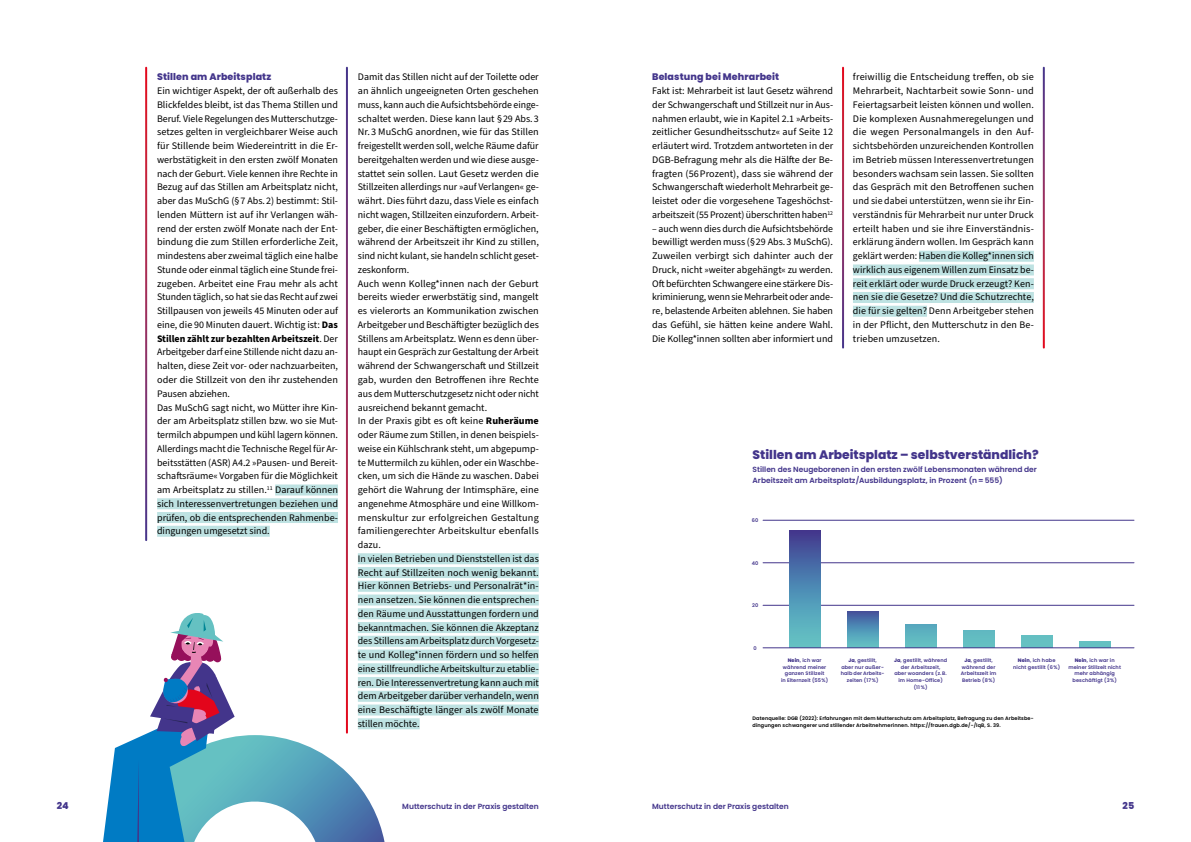
<style>
.page{position:relative;width:1191px;height:842px;background:#fff}
.page>*{position:absolute;margin:0;border:0;box-sizing:border-box;transform-origin:0 0}
.Tabelle_Titel{font:800 12.3px "Poppins";color:#43358b}
.Fließtext{font:10px/13.8px "Source Sans Pro";color:#000;text-align:justify}
.t1{font:800 9.5px "Poppins";letter-spacing:.01em;color:#43358b}
.BU_und_Ähnliches{font:600 7.5px/10.3px "Poppins";color:#43358b}
.Tabellenbeschriftung{font:600 5px/6.9px "Poppins";letter-spacing:.02em;color:#43358b;text-align:center}
.Quelle{font:600 5px/6.9px "Poppins";letter-spacing:.02em;color:#000}
.s1{font-weight:700}
.s2{font-weight:800}
</style>
<div class="page">
<div style="left:275px;top:484px;width:63px;height:11px;background:#bee2e2"></div>
<div style="left:157px;top:498px;width:181px;height:11px;background:#bee2e2"></div>
<div style="left:157px;top:512px;width:181px;height:11px;background:#bee2e2"></div>
<div style="left:157px;top:526px;width:113px;height:11px;background:#bee2e2"></div>
<div style="left:358px;top:553px;width:181px;height:11px;background:#bee2e2"></div>
<div style="left:358px;top:567px;width:181px;height:11px;background:#bee2e2"></div>
<div style="left:358px;top:581px;width:181px;height:11px;background:#bee2e2"></div>
<div style="left:358px;top:594px;width:181px;height:11px;background:#bee2e2"></div>
<div style="left:358px;top:608px;width:181px;height:11px;background:#bee2e2"></div>
<div style="left:358px;top:622px;width:181px;height:11px;background:#bee2e2"></div>
<div style="left:358px;top:636px;width:181px;height:11px;background:#bee2e2"></div>
<div style="left:358px;top:649px;width:181px;height:11px;background:#bee2e2"></div>
<div style="left:358px;top:663px;width:181px;height:11px;background:#bee2e2"></div>
<div style="left:358px;top:677px;width:181px;height:11px;background:#bee2e2"></div>
<div style="left:358px;top:691px;width:181px;height:11px;background:#bee2e2"></div>
<div style="left:358px;top:704px;width:181px;height:11px;background:#bee2e2"></div>
<div style="left:358px;top:718px;width:62px;height:11px;background:#bee2e2"></div>
<div style="left:919px;top:251px;width:115px;height:11px;background:#bee2e2"></div>
<div style="left:853px;top:264px;width:181px;height:11px;background:#bee2e2"></div>
<div style="left:853px;top:278px;width:181px;height:11px;background:#bee2e2"></div>
<div style="left:853px;top:292px;width:181px;height:11px;background:#bee2e2"></div>
<div style="left:853px;top:306px;width:74px;height:11px;background:#bee2e2"></div>
<hr style="left:763px;top:605px;width:371px;height:1px;background:#43358b">
<hr style="left:763px;top:562px;width:371px;height:1px;background:#43358b">
<hr style="left:763px;top:520px;width:371px;height:1px;background:#43358b">
<div style="left:789px;top:531px;width:31px;height:117px;background:linear-gradient(to bottom,#3e3f94,#63cfcc)"></div>
<div style="left:1079px;top:641px;width:31px;height:7px;background:#65c1c2"></div>
<div style="left:1021px;top:635px;width:31px;height:13px;background:#65c0c2"></div>
<div style="left:963px;top:631px;width:31px;height:17px;background:#63bdc2"></div>
<div style="left:905px;top:624px;width:31px;height:24px;background:linear-gradient(to bottom,#57a8be,#65c2c2)"></div>
<div style="left:847px;top:612px;width:31px;height:36px;background:linear-gradient(to bottom,#405aa2,#62c7c7)"></div>
<hr style="left:763px;top:647px;width:371px;height:1px;background:#43358b">
<svg style="left:103px;top:612px;width:281px;height:230px"></svg>
<h3 class="t1" style="left:157px;top:72px;width:116px">Stillen am Arbeitsplatz</h3>
<p class="Fließtext" style="left:157px;top:84px;width:182px">Ein wichtiger Aspekt, der oft außerhalb des Blickfeldes bleibt, ist das Thema Stillen und Beruf. Viele Regelungen des Mutterschutzge&shy;setzes gelten in vergleichbarer Weise auch für Stillende beim Wiedereintritt in die Er&shy;werbstätigkeit in den ersten zwölf Monaten nach der Geburt. Viele kennen ihre Rechte in Bezug auf das Stillen am Arbeitsplatz nicht, aber das MuSchG (§ 7 Abs. 2) bestimmt: Stil&shy;lenden Müttern ist auf ihr Verlangen wäh&shy;rend der ersten zwölf Monate nach der Ent&shy;bindung die zum Stillen erforderliche Zeit, mindestens aber zweimal täglich eine halbe Stunde oder einmal täglich eine Stunde frei&shy;zugeben. Arbeitet eine Frau mehr als acht Stunden täglich, so hat sie das Recht auf zwei Stillpausen von jeweils 45 Minuten oder auf eine, die 90 Minuten dauert. Wichtig ist: <span class="s1">Das Stillen zählt zur bezahlten Arbeitszeit</span>. Der Arbeitgeber darf eine Stillende nicht dazu an&shy;halten, diese Zeit vor- oder nachzuarbeiten, oder die Stillzeit von den ihr zustehenden Pausen abziehen.</p>
<p class="Fließtext" style="left:157px;top:401px;width:182px">Das MuSchG sagt nicht, wo Mütter ihre Kin&shy;der am Arbeitsplatz stillen bzw. wo sie Mut&shy;termilch abpumpen und kühl lagern können.<br>Allerdings macht die Technische Regel für Ar&shy;beitsstätten (ASR) A4.2 »Pausen- und Bereit&shy;schaftsräume« Vorgaben für die Möglichkeit am Arbeitsplatz zu stillen.<sup>11</sup> Darauf können sich Interessenvertretungen beziehen und prüfen, ob die entsprechenden Rahmenbe&shy;dingungen umgesetzt sind.</p>
<p class="Fließtext" style="left:358px;top:71px;width:182px">Damit das Stillen nicht auf der Toilette oder an ähnlich ungeeigneten Orten geschehen muss, kann auch die Aufsichtsbehörde einge&shy;schaltet werden. Diese kann laut § 29 Abs. 3<br>Nr. 3 MuSchG anordnen, wie für das Stillen freigestellt werden soll, welche Räume dafür bereitgehalten werden und wie diese ausge&shy;stattet sein sollen. Laut Gesetz werden die Stillzeiten allerdings nur »auf Verlangen« ge&shy;währt. Dies führt dazu, dass Viele es einfach nicht wagen, Stillzeiten einzufordern. Arbeit&shy;geber, die einer Beschäftigten ermöglichen, während der Arbeitszeit ihr Kind zu stillen, sind nicht kulant, sie handeln schlicht geset&shy;zeskonform.</p>
<p class="Fließtext" style="left:358px;top:277px;width:182px">Auch wenn Kolleg*innen nach der Geburt bereits wieder erwerbstätig sind, mangelt es vielerorts an Kommunikation zwischen Arbeitgeber und Beschäftigter bezüglich des Stillens am Arbeitsplatz. Wenn es denn über&shy;haupt ein Gespräch zur Gestaltung der Arbeit während der Schwangerschaft und Stillzeit gab, wurden den Betroffenen ihre Rechte aus dem Mutterschutzgesetz nicht oder nicht ausreichend bekannt gemacht.</p>
<p class="Fließtext" style="left:358px;top:414px;width:182px">In der Praxis gibt es oft keine <span class="s1">Ruheräume </span>oder Räume zum Stillen, in denen beispiels&shy;weise ein Kühlschrank steht, um abgepump&shy;te Muttermilch zu kühlen, oder ein Waschbe&shy;cken, um sich die Hände zu waschen. Dabei gehört die Wahrung der Intimsphäre, eine angenehme Atmosphäre und eine Willkom&shy;menskultur zur erfolgreichen Gestaltung familiengerechter Arbeitskultur ebenfalls dazu.</p>
<p class="Fließtext" style="left:358px;top:552px;width:182px">In vielen Betrieben und Dienststellen ist das Recht auf Stillzeiten noch wenig bekannt.<br>Hier können Betriebs- und Personalrät*in&shy;nen ansetzen. Sie können die entsprechen&shy;den Räume und Ausstattungen fordern und bekanntmachen. Sie können die Akzeptanz des Stillens am Arbeitsplatz durch Vorgesetz&shy;te und Kolleg*innen fördern und so helfen eine stillfreundliche Arbeitskultur zu etablie&shy;ren. Die Interessenvertretung kann auch mit dem Arbeitgeber darüber verhandeln, wenn eine Beschäftigte länger als zwölf Monate stillen möchte.</p>
<h3 class="t1" style="left:652px;top:72px;width:128px">Belastung bei Mehrarbeit</h3>
<p class="Fließtext" style="left:652px;top:84px;width:182px">Fakt ist: Mehrarbeit ist laut Gesetz während der Schwangerschaft und Stillzeit nur in Aus&shy;nahmen erlaubt, wie in Kapitel 2.1 »Arbeits&shy;zeitlicher Gesundheitsschutz« auf Seite 12 erläutert wird. Trotzdem antworteten in der DGB-Befragung mehr als die Hälfte der Be&shy;fragten (56 Prozent), dass sie während der Schwangerschaft wiederholt Mehrarbeit ge&shy;leistet oder die vorgesehene Tageshöchst&shy;arbeitszeit (55 Prozent) überschritten haben<sup>12</sup></p>
<p class="Fließtext" style="left:652px;top:222px;width:182px">– auch wenn dies durch die Aufsichtsbehörde bewilligt werden muss (§ 29 Abs. 3 MuSchG).</p>
<p class="Fließtext" style="left:652px;top:249px;width:182px">Zuweilen verbirgt sich dahinter auch der Druck, nicht »weiter abgehängt« zu werden.<br>Oft befürchten Schwangere eine stärkere Dis&shy;kriminierung, wenn sie Mehrarbeit oder ande&shy;re, belastende Arbeiten ablehnen. Sie haben das Gefühl, sie hätten keine andere Wahl.<br>Die Kolleg*innen sollten aber informiert und</p>
<p class="Fließtext" style="left:853px;top:71px;width:182px">freiwillig die Entscheidung treffen, ob sie Mehrarbeit, Nachtarbeit sowie Sonn- und Feiertagsarbeit leisten können und wollen.</p>
<p class="Fließtext" style="left:853px;top:112px;width:182px">Die komplexen Ausnahmeregelungen und die wegen Personalmangels in den Auf&shy;sichtsbehörden unzureichenden Kontrollen im Betrieb müssen Interessenvertretungen besonders wachsam sein lassen. Sie sollten das Gespräch mit den Betroffenen suchen und sie dabei unterstützen, wenn sie ihr Ein&shy;verständnis für Mehrarbeit nur unter Druck erteilt haben und sie ihre Einverständnis&shy;erklärung ändern wollen. Im Gespräch kann geklärt werden: Haben die Kolleg*innen sich wirklich aus eigenem Willen zum Einsatz be&shy;reit erklärt oder wurde Druck erzeugt? Ken&shy;nen sie die Gesetze? Und die Schutzrechte, die für sie gelten? Denn Arbeitgeber stehen in der Pflicht, den Mutterschutz in den Be&shy;trieben umzusetzen.</p>
<p class="Tabelle_Titel" style="left:752px;top:447px;width:287px">Stillen am Arbeitsplatz – selbstverständlich?</p>
<p class="BU_und_Ähnliches" style="left:752px;top:465px;width:286px">Stillen des Neugeborenen in den ersten zwölf Lebensmonaten während der<br>Arbeitszeit am Arbeitsplatz/Ausbildungsplatz, in Prozent (n=555)</p>
<p class="Tabellenbeschriftung" style="left:752px;top:517px;width:8px">60</p>
<p class="Tabellenbeschriftung" style="left:752px;top:559px;width:8px">40</p>
<p class="Tabellenbeschriftung" style="left:752px;top:602px;width:8px">20</p>
<p class="Tabellenbeschriftung" style="left:753px;top:644px;width:5px">0</p>
<p class="Tabellenbeschriftung" style="left:781px;top:656px;width:49px"><span class="s2">Nein</span>, ich war während meiner ganzen Stillzeit<br>in Elternzeit (55%)</p>
<p class="Tabellenbeschriftung" style="left:841px;top:656px;width:45px"><span class="s2">Ja</span>, gestillt,<br>aber nur außer&shy;halb der Arbeits&shy;zeiten (17%)</p>
<p class="Tabellenbeschriftung" style="left:894px;top:656px;width:55px"><span class="s2">Ja</span>, gestillt, während der Arbeitszeit,<br>aber woanders (z.B. im Home-Office)<br>(11 %)</p>
<p class="Tabellenbeschriftung" style="left:961px;top:656px;width:37px"><span class="s2">Ja</span>, gestillt, während der<br>Arbeitszeit im<br>Betrieb (8%)</p>
<p class="Tabellenbeschriftung" style="left:1013px;top:656px;width:49px"><span class="s2">Nein</span>, ich habe nicht gestillt (6%)</p>
<p class="Tabellenbeschriftung" style="left:1068px;top:656px;width:54px"><span class="s2">Nein</span>, ich war in meiner Stillzeit nicht mehr abhängig beschäftigt (3%)</p>
<p class="Quelle" style="left:752px;top:715px;width:282px">Datenquelle: DGB (2022): Erfahrungen mit dem Mutterschutz am Arbeitsplatz, Befragung zu den Arbeitsbe&shy;dingungen schwangerer und stillender Arbeitnehmerinnen. https://frauen.dgb.de/-/lqB, S. 39.</p>
<p class="t1" style="left:57px;top:800px;width:13px">24</p>
<p class="BU_und_Ähnliches" style="left:402px;top:801px;width:138px">Mutterschutz in der Praxis gestalten</p>
<p class="BU_und_Ähnliches" style="left:652px;top:801px;width:138px">Mutterschutz in der Praxis gestalten</p>
<p class="t1" style="left:1122px;top:800px;width:13px">25</p>
</div>
